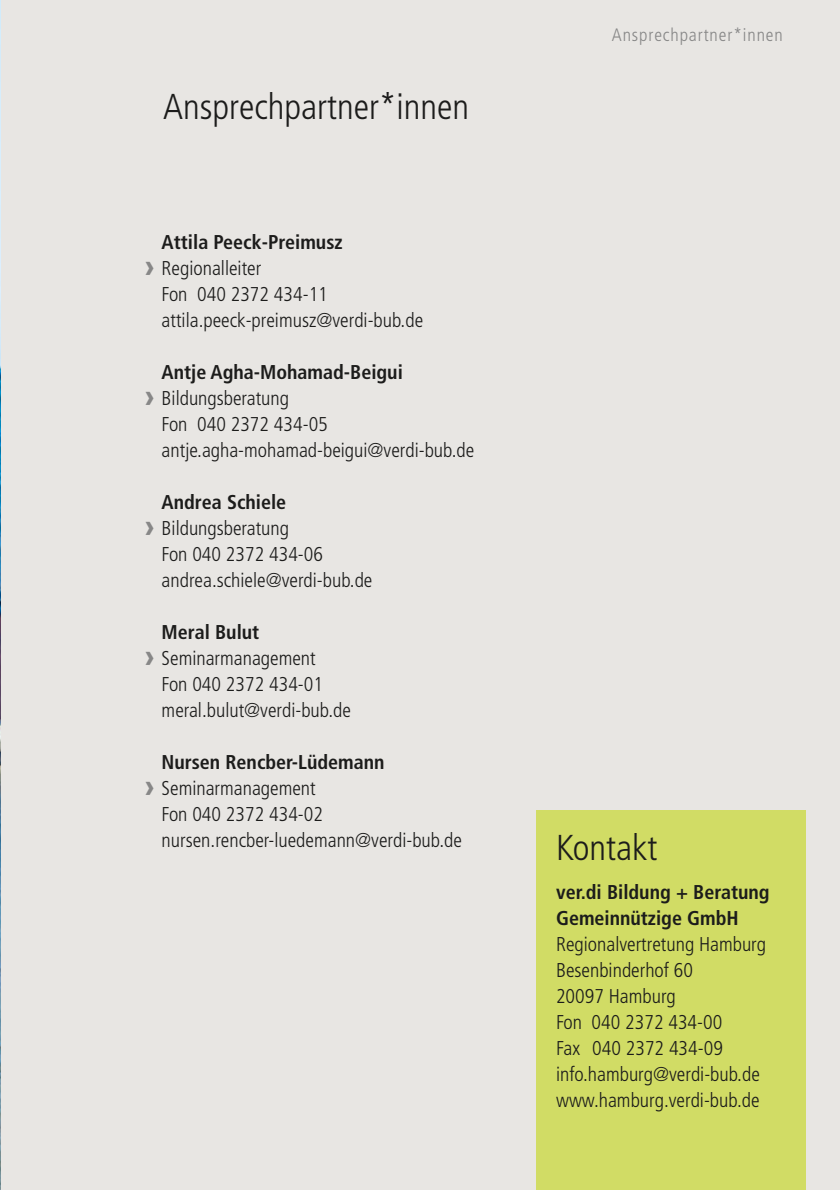
<style>
.page{position:relative;width:840px;height:1190px;background:#e8e6e3}
.page>*{position:absolute;margin:0;border:0;box-sizing:border-box;transform-origin:0 0}
.t1{font:300 condensed 36px "Frutiger LT Std";color:#1c1c1b}
.t2{font:300 condensed 20px/26px "Frutiger LT Std";color:#1c1c1b}
.t3{font:700 condensed 20px/26px "Frutiger LT Std";color:#1c1c1b}
.t4{font:300 condensed 18px "Frutiger LT Std";letter-spacing:.05em;color:#878787}
.s1{font-stretch:normal;font-size:32px;color:#878787}
.s2{font-weight:300}
.s3{font-weight:700;font-stretch:normal;font-size:32px;color:#878787}
</style>
<div class="page">
<img style="left:0;top:0;width:1px;height:1190px">
<div style="left:536px;top:811px;width:270px;height:379px;background:#d1dc65"></div>
<h1 class="t1" style="left:163px;top:89px;width:307px">Ansprechpartner*innen</h1>
<p class="t3" style="left:145px;top:230px;width:200px;text-indent:17px">Attila Peeck-Preimusz <span class="s1">›</span> <span class="s2">Regionalleiter</span></p>
<p class="t2" style="left:162px;top:282px;width:263px">Fon 040 2372 434-11 attila.peeck-preimusz@verdi-bub.de</p>
<p class="t3" style="left:162px;top:360px;width:243px">Antje Agha-Mohamad-Beigui</p>
<p class="t2" style="left:145px;top:386px;width:146px"><span class="s3">›</span> Bildungsberatung</p>
<p class="t2" style="left:162px;top:412px;width:168px">Fon 040 2372 434-05</p>
<p class="t2" style="left:162px;top:438px;width:314px">antje.agha-mohamad-beigui@verdi-bub.de</p>
<p class="t3" style="left:162px;top:490px;width:126px">Andrea Schiele</p>
<p class="t2" style="left:145px;top:516px;width:146px"><span class="s3">›</span> Bildungsberatung</p>
<p class="t2" style="left:162px;top:542px;width:163px">Fon 040 2372 434-06</p>
<p class="t2" style="left:162px;top:568px;width:212px">andrea.schiele@verdi-bub.de</p>
<p class="t3" style="left:162px;top:620px;width:99px">Meral Bulut</p>
<p class="t2" style="left:145px;top:646px;width:173px"><span class="s3">›</span> Seminarmanagement</p>
<p class="t2" style="left:162px;top:672px;width:163px">Fon 040 2372 434-01</p>
<p class="t2" style="left:162px;top:698px;width:191px">meral.bulut@verdi-bub.de</p>
<p class="t3" style="left:162px;top:750px;width:224px">Nursen Rencber-Lüdemann</p>
<p class="t2" style="left:145px;top:776px;width:173px"><span class="s3">›</span> Seminarmanagement</p>
<p class="t2" style="left:162px;top:802px;width:163px">Fon 040 2372 434-02</p>
<p class="t2" style="left:162px;top:828px;width:302px">nursen.rencber-luedemann@verdi-bub.de</p>
<p class="t4" style="left:612px;top:26px;width:172px">Ansprechpartner*innen</p>
<h1 class="t1" style="left:556px;top:830px;width:103px">Kontakt</h1>
<p class="t3" style="left:556px;top:880px;width:215px">ver.di Bildung + Beratung<br>Gemeinnützige GmbH</p>
<p class="t2" style="left:556px;top:932px;width:212px">Regionalvertretung Hamburg<br>Besenbinderhof 60<br>20097 Hamburg<br>Fon 040 2372 434-00<br>Fax 040 2372 434-09 info.hamburg@verdi-bub.de www.hamburg.verdi-bub.de</p>
</div>
